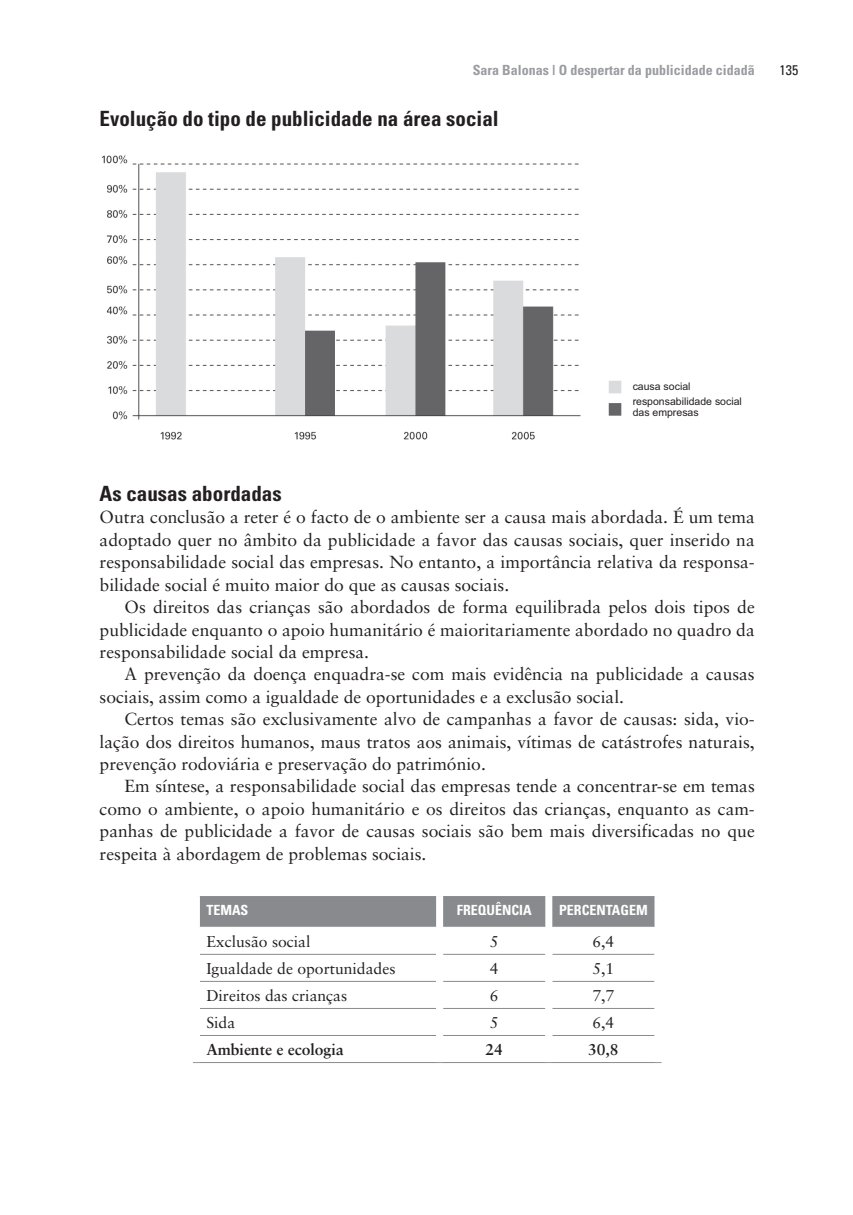
<style>
.page{position:relative;width:853px;height:1215px;background:#fff}
.page>*{position:absolute;margin:0;border:0;box-sizing:border-box;transform-origin:0 0}
.t1{font:700 condensed 21px "Univers";color:#231f20}
.t2{font:17.5px/22.4px "Sabon";color:#231f20;text-align:justify}
.t3{font:15.75px "Sabon";color:#231f20}
.t4{font:700 15.75px "Sabon";color:#231f20}
.t5{font:700 condensed 14px "Univers";color:#9b9ca0}
.t6{font:700 condensed 14px "Univers";color:#fff}
.t7{font:condensed 14px "Univers";color:#231f20}
.t8{font:10.5px/15.4px "Arial";color:#231f20}
</style>
<div class="page">
<img style="left:102px;top:155px;width:520px;height:285px">
<div style="left:200px;top:896px;width:454px;height:30px;background:#888a8d"></div>
<svg style="left:200px;top:954px;width:454px;height:28px"></svg>
<hr style="left:200px;top:953px;width:236px;height:1px;background:#888a8d">
<hr style="left:443px;top:953px;width:102px;height:1px;background:#888a8d">
<hr style="left:552px;top:953px;width:102px;height:1px;background:#888a8d">
<hr style="left:200px;top:980px;width:236px;height:1px;background:#888a8d">
<hr style="left:443px;top:980px;width:102px;height:1px;background:#888a8d">
<hr style="left:552px;top:980px;width:102px;height:1px;background:#888a8d">
<hr style="left:200px;top:1008px;width:236px;height:1px;background:#888a8d">
<hr style="left:443px;top:1008px;width:102px;height:1px;background:#888a8d">
<hr style="left:552px;top:1008px;width:102px;height:1px;background:#888a8d">
<hr style="left:200px;top:1035px;width:236px;height:1px;background:#888a8d">
<hr style="left:443px;top:1035px;width:102px;height:1px;background:#888a8d">
<hr style="left:552px;top:1035px;width:102px;height:1px;background:#888a8d">
<hr style="left:193px;top:1062px;width:468px;height:1px;background:#888a8d">
<div style="left:436px;top:896px;width:7px;height:31px;background:#fff"></div>
<div style="left:545px;top:896px;width:7px;height:31px;background:#fff"></div>
<div style="left:436px;top:954px;width:7px;height:27px;background:#fff"></div>
<div style="left:545px;top:954px;width:7px;height:27px;background:#fff"></div>
<div style="left:436px;top:981px;width:7px;height:27px;background:#fff"></div>
<div style="left:545px;top:981px;width:7px;height:27px;background:#fff"></div>
<p class="t5" style="left:472px;top:64px;width:283px">Sara Balonas | O despertar da publicidade cidadã</p>
<p class="t1" style="left:100px;top:110px;width:400px">Evolução do tipo de publicidade na área social</p>
<p class="t7" style="left:779px;top:64px;width:20px">135</p>
<p class="t8" style="left:632px;top:379px;width:111px">causa social responsabilidade social</p>
<p class="t8" style="left:632px;top:405px;width:67px">das empresas</p>
<p class="t1" style="left:100px;top:486px;width:183px">As causas abordadas</p>
<p class="t2" style="left:100px;top:507px;width:656px">Outra conclusão a reter é o facto de o ambiente ser a causa mais abordada. É um tema adoptado quer no âmbito da publicidade a favor das causas sociais, quer inserido na responsabilidade social das empresas. No entanto, a importância relativa da responsa&shy;bilidade social é muito maior do que as causas sociais.</p>
<p class="t2" style="left:100px;top:597px;width:656px;text-indent:25px">Os direitos das crianças são abordados de forma equilibrada pelos dois tipos de publicidade enquanto o apoio humanitário é maioritariamente abordado no quadro da responsabilidade social da empresa.</p>
<p class="t2" style="left:100px;top:664px;width:656px;text-indent:25px">A prevenção da doença enquadra-se com mais evidência na publicidade a causas sociais, assim como a igualdade de oportunidades e a exclusão social.</p>
<p class="t2" style="left:100px;top:709px;width:656px;text-indent:25px">Certos temas são exclusivamente alvo de campanhas a favor de causas: sida, vio&shy;lação dos direitos humanos, maus tratos aos animais, vítimas de catástrofes naturais, prevenção rodoviária e preservação do património.</p>
<p class="t2" style="left:100px;top:776px;width:656px;text-indent:25px">Em síntese, a responsabilidade social das empresas tende a concentrar-se em temas como o ambiente, o apoio humanitário e os direitos das crianças, enquanto as cam&shy;panhas de publicidade a favor de causas sociais são bem mais diversificadas no que respeita à abordagem de problemas sociais.</p>
<p class="t6" style="left:206px;top:905px;width:43px">TEMAS</p>
<p class="t6" style="left:457px;top:905px;width:76px">FREQUÊNCIA</p>
<p class="t6" style="left:559px;top:905px;width:90px">PERCENTAGEM</p>
<p class="t3" style="left:206px;top:934px;width:106px">Exclusão social</p>
<p class="t3" style="left:490px;top:934px;width:10px">5</p>
<p class="t3" style="left:592px;top:934px;width:23px">6,4</p>
<p class="t3" style="left:206px;top:961px;width:191px">Igualdade de oportunidades</p>
<p class="t3" style="left:490px;top:961px;width:10px">4</p>
<p class="t3" style="left:592px;top:961px;width:23px">5,1</p>
<p class="t3" style="left:206px;top:988px;width:142px">Direitos das crianças</p>
<p class="t3" style="left:490px;top:988px;width:10px">6</p>
<p class="t3" style="left:592px;top:988px;width:23px">7,7</p>
<p class="t3" style="left:206px;top:1016px;width:30px">Sida</p>
<p class="t3" style="left:490px;top:1016px;width:10px">5</p>
<p class="t3" style="left:592px;top:1016px;width:23px">6,4</p>
<p class="t4" style="left:206px;top:1043px;width:139px">Ambiente e ecologia</p>
<p class="t4" style="left:485px;top:1043px;width:19px">24</p>
<p class="t4" style="left:588px;top:1043px;width:32px">30,8</p>
</div>
